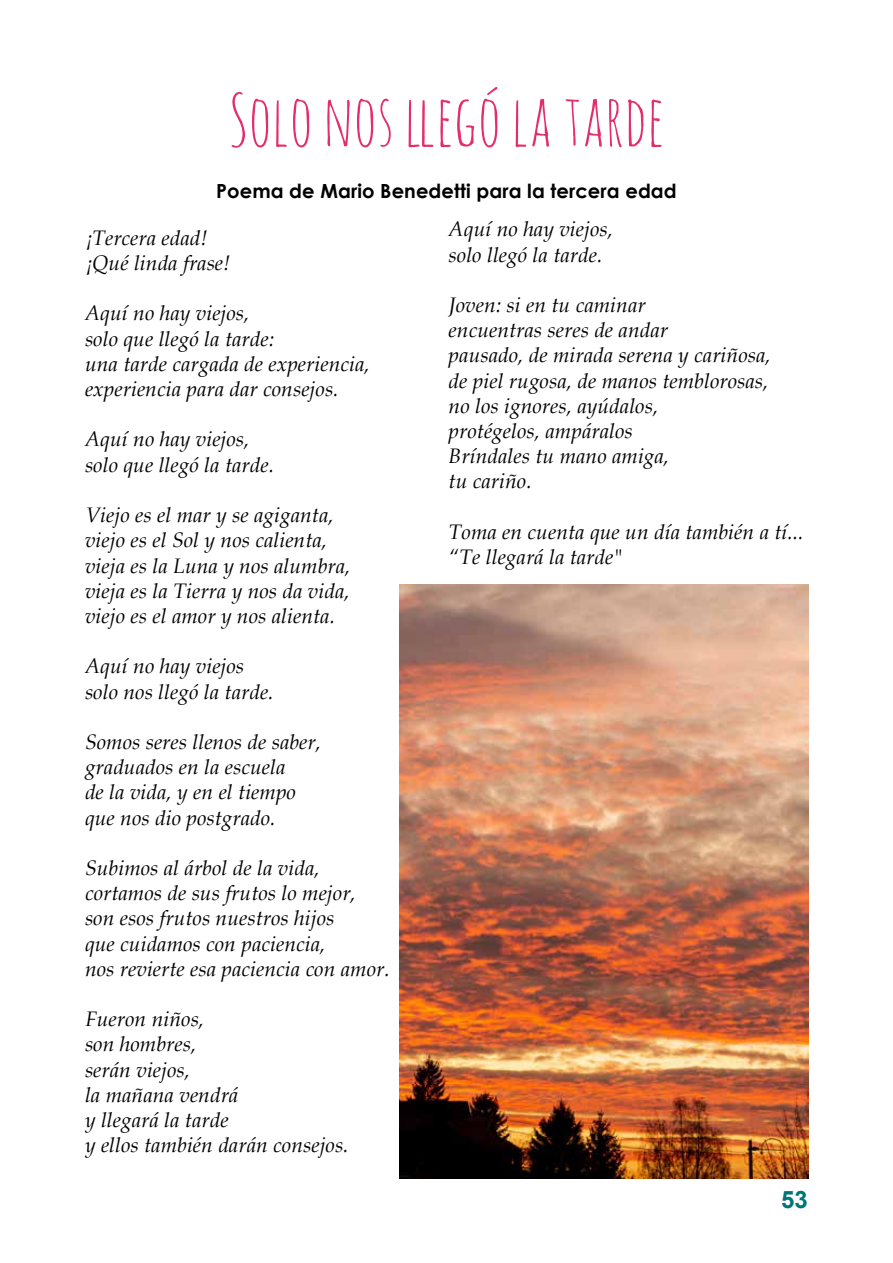
<style>
.page{position:relative;width:893px;height:1263px;background:#fff}
.page>*{position:absolute;margin:0;border:0;box-sizing:border-box;transform-origin:0 0}
.t1{font:70.5px "Amatic SC";letter-spacing:.005em;color:#e52d6e}
.t2{font:700 24px "Arial";color:#007576}
.t3{font:italic 21px/25.2px "Book Antiqua";letter-spacing:.005em;color:#000}
.t4{font:700 19.5px "Century Gothic";letter-spacing:.005em;color:#000}
</style>
<div class="page">
<img style="left:399px;top:585px;width:410px;height:593px">
<h1 class="t1" style="left:229px;top:74px;width:437px">SOLO NOS LLEGÓ LA TARDE</h1>
<p class="t4" style="left:216px;top:176px;width:462px">Poema de Mario Benedetti para la tercera edad</p>
<p class="t3" style="left:85px;top:225px;width:147px">¡Tercera edad! ¡Qué linda frase!</p>
<p class="t3" style="left:85px;top:300px;width:286px">Aquí no hay viejos,<br>solo que llegó la tarde:<br>una tarde cargada de experiencia, experiencia para dar consejos.</p>
<p class="t3" style="left:85px;top:426px;width:190px">Aquí no hay viejos, solo que llegó la tarde.</p>
<p class="t3" style="left:85px;top:502px;width:267px">Viejo es el mar y se agiganta, viejo es el Sol y nos calienta, vieja es la Luna y nos alumbra, vieja es la Tierra y nos da vida, viejo es el amor y nos alienta.</p>
<p class="t3" style="left:85px;top:653px;width:190px">Aquí no hay viejos solo nos llegó la tarde.</p>
<p class="t3" style="left:85px;top:729px;width:237px">Somos seres llenos de saber, graduados en la escuela<br>de la vida, y en el tiempo que nos dio postgrado.</p>
<p class="t3" style="left:85px;top:855px;width:306px">Subimos al árbol de la vida, cortamos de sus frutos lo mejor, son esos frutos nuestros hijos<br>que cuidamos con paciencia,<br>nos revierte esa paciencia con amor.</p>
<p class="t3" style="left:85px;top:1006px;width:265px">Fueron niños,<br>son hombres,<br>serán viejos,<br>la mañana vendrá<br>y llegará la tarde<br>y ellos también darán consejos.</p>
<p class="t3" style="left:449px;top:216px;width:166px">Aquí no hay viejos, solo llegó la tarde.</p>
<p class="t3" style="left:449px;top:292px;width:324px">Joven: si en tu caminar<br>encuentras seres de andar<br>pausado, de mirada serena y cariñosa, de piel rugosa, de manos temblorosas, no los ignores, ayúdalos,<br>protégelos, ampáralos<br>Bríndales tu mano amiga,<br>tu cariño.</p>
<p class="t3" style="left:449px;top:518px;width:356px">Toma en cuenta que un día también a tí... “Te llegará la tarde"</p>
<p class="t2" style="left:781px;top:1182px;width:28px">53</p>
</div>
